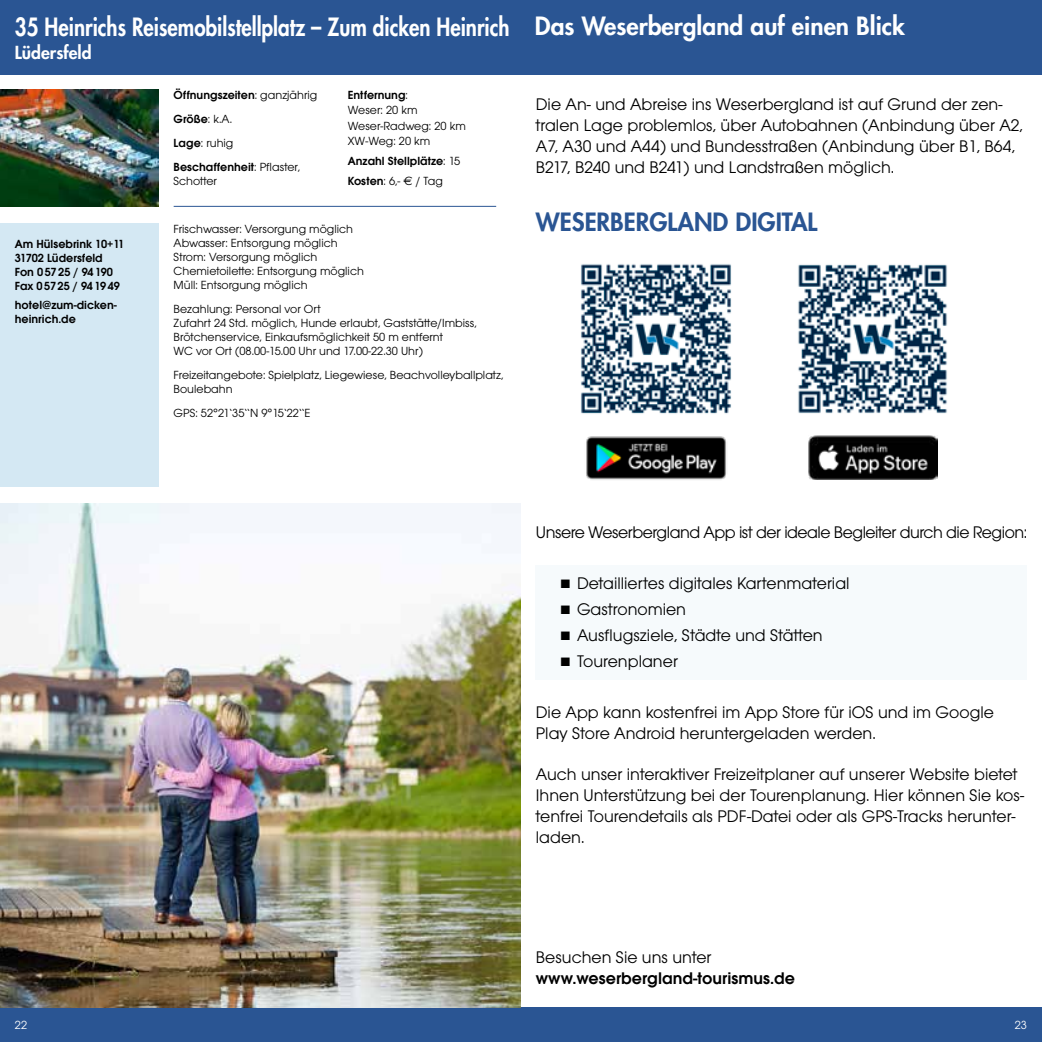
<style>
.page{position:relative;width:1042px;height:1042px;background:#fff}
.page>*{position:absolute;margin:0;border:0;box-sizing:border-box;transform-origin:0 0}
.t1{font:800 24.5px "Futura";color:#fff;scale:.84 1}
.t2{font:800 24.5px "Futura";color:#fff}
.t3{font:800 24.5px "Futura";color:#2a5593}
.t4{font:17.5px/21px "Avant Garde Gothic Itc T";color:#000}
.t5{font:17.5px "Avant Garde Gothic Itc T";letter-spacing:-.03em;color:#000}
.t6{font:600 17.5px "Avant Garde Gothic Itc T";color:#000}
.t7{font:800 17.5px "Futura";color:#fff}
.t8{font:12.25px/14px "Avant Garde Gothic Itc T";color:#000}
.t9{font:600 12.25px/14px "Avant Garde Gothic Itc T";color:#000}
.t10{font:12.25px "Avant Garde Gothic Itc T";color:#fff}
.s1{font-weight:400}
.s2{font-weight:600}
.s3{font-family:"Euro Sans";font-weight:400}
</style>
<div class="page">
<div style="left:521px;top:1007px;width:521px;height:35px;background:#2a5593"></div>
<div style="left:521px;top:0;width:521px;height:74px;background:#2a5593"></div>
<div style="left:0;top:0;width:521px;height:74px;background:#2a5593"></div>
<div style="left:0;top:223px;width:159px;height:264px;background:#d4e8f3"></div>
<hr style="left:174px;top:206px;width:322px;height:1px;background:#2a5593">
<div style="left:0;top:1007px;width:521px;height:35px;background:#2a5593"></div>
<img style="left:0;top:89px;width:159px;height:118px">
<img style="left:0;top:504px;width:521px;height:503px">
<img style="left:581px;top:264px;width:150px;height:150px">
<img style="left:586px;top:436px;width:140px;height:44px">
<img style="left:808px;top:436px;width:129px;height:43px">
<img style="left:798px;top:264px;width:149px;height:150px">
<div style="left:536px;top:565px;width:491px;height:114px;background:#f6fafc"></div>
<h1 class="t1" style="left:15px;top:10px;width:590px">35 Heinrichs Reisemobilstellplatz – Zum dicken Heinrich</h1>
<p class="t7" style="left:15px;top:41px;width:78px">Lüdersfeld</p>
<p class="t9" style="left:174px;top:83px;width:145px;line-height:24.2px">Öffnungszeiten<span class="s1">: ganzjährig<br></span>Größe<span class="s1">: k.A.<br></span>Lage<span class="s1">: ruhig<br></span>Beschaffenheit<span class="s1">: Pflaster,</span></p>
<p class="t8" style="left:174px;top:174px;width:45px">Schotter</p>
<p class="t8" style="left:348px;top:87px;width:119px;line-height:15.4px"><span class="s2">Entfernung</span>:<br>Weser: 20 km<br>Weser-Radweg: 20 km<br>XW-Weg: 20 km</p>
<p class="t9" style="left:348px;top:151px;width:114px;line-height:20.3px">Anzahl Stellplätze<span class="s1">: 15<br></span>Kosten<span class="s1">: 6,-</span> <span class="s3">€</span> <span class="s1">/ Tag</span></p>
<p class="t8" style="left:174px;top:222px;width:192px">Frischwasser: Versorgung möglich<br>Abwasser: Entsorgung möglich<br>Strom: Versorgung möglich<br>Chemietoilette: Entsorgung möglich<br>Müll: Entsorgung möglich</p>
<p class="t8" style="left:174px;top:301px;width:305px">Bezahlung: Personal vor Ort<br>Zufahrt 24 Std. möglich, Hunde erlaubt, Gaststätte/Imbiss, Brötchenservice, Einkaufsmöglichkeit 50 m entfernt<br>WC vor Ort (08.00-15.00 Uhr und 17.00-22.30 Uhr)</p>
<p class="t8" style="left:174px;top:367px;width:331px">Freizeitangebote: Spielplatz, Liegewiese, Beachvolleyballplatz,<br>Boulebahn</p>
<p class="t8" style="left:174px;top:405px;width:138px">GPS: 52°21‘35‘‘N 9°15‘22‘‘E</p>
<p class="t9" style="left:15px;top:236px;width:111px">Am Hülsebrink 10+11<br>31702 Lüdersfeld<br>Fon 05725 / 94 190<br>Fax 0 5725 / 9419 49</p>
<p class="t9" style="left:15px;top:297px;width:103px">hotel@zum-dicken&shy;heinrich.de</p>
<h1 class="t2" style="left:535px;top:10px;width:372px">Das Weserbergland auf einen Blick</h1>
<p class="t4" style="left:536px;top:94px;width:489px">Die An- und Abreise ins Weserbergland ist auf Grund der zen&shy;tralen Lage problemlos, über Autobahnen (Anbindung über A2, A7, A30 und A44) und Bundesstraßen (Anbindung über B1, B64, B217, B240 und B241) und Landstraßen möglich.</p>
<h1 class="t3" style="left:536px;top:206px;width:283px">WESERBERGLAND DIGITAL</h1>
<p class="t5" style="left:536px;top:522px;width:493px">Unsere Weserbergland App ist der ideale Begleiter durch die Region:</p>
<p class="t4" style="left:561px;top:572px;width:290px">■ Detailliertes digitales Kartenmaterial</p>
<p class="t4" style="left:561px;top:598px;width:127px">■ Gastronomien</p>
<p class="t4" style="left:561px;top:624px;width:263px">■ Ausflugsziele, Städte und Stätten</p>
<p class="t4" style="left:561px;top:650px;width:119px">■ Tourenplaner</p>
<p class="t4" style="left:536px;top:701px;width:460px">Die App kann kostenfrei im App Store für iOS und im Google<br>Play Store Android heruntergeladen werden.</p>
<p class="t4" style="left:536px;top:763px;width:490px">Auch unser interaktiver Freizeitplaner auf unserer Website bietet Ihnen Unterstützung bei der Tourenplanung. Hier können Sie kos&shy;tenfrei Tourendetails als PDF-Datei oder als GPS-Tracks herunter&shy;laden.</p>
<p class="t4" style="left:536px;top:946px;width:177px">Besuchen Sie uns unter</p>
<p class="t6" style="left:536px;top:968px;width:261px">www.weserbergland-tourismus.de</p>
<p class="t10" style="left:15px;top:1018px;width:14px">22</p>
<p class="t10" style="left:1015px;top:1018px;width:14px">23</p>
</div>
